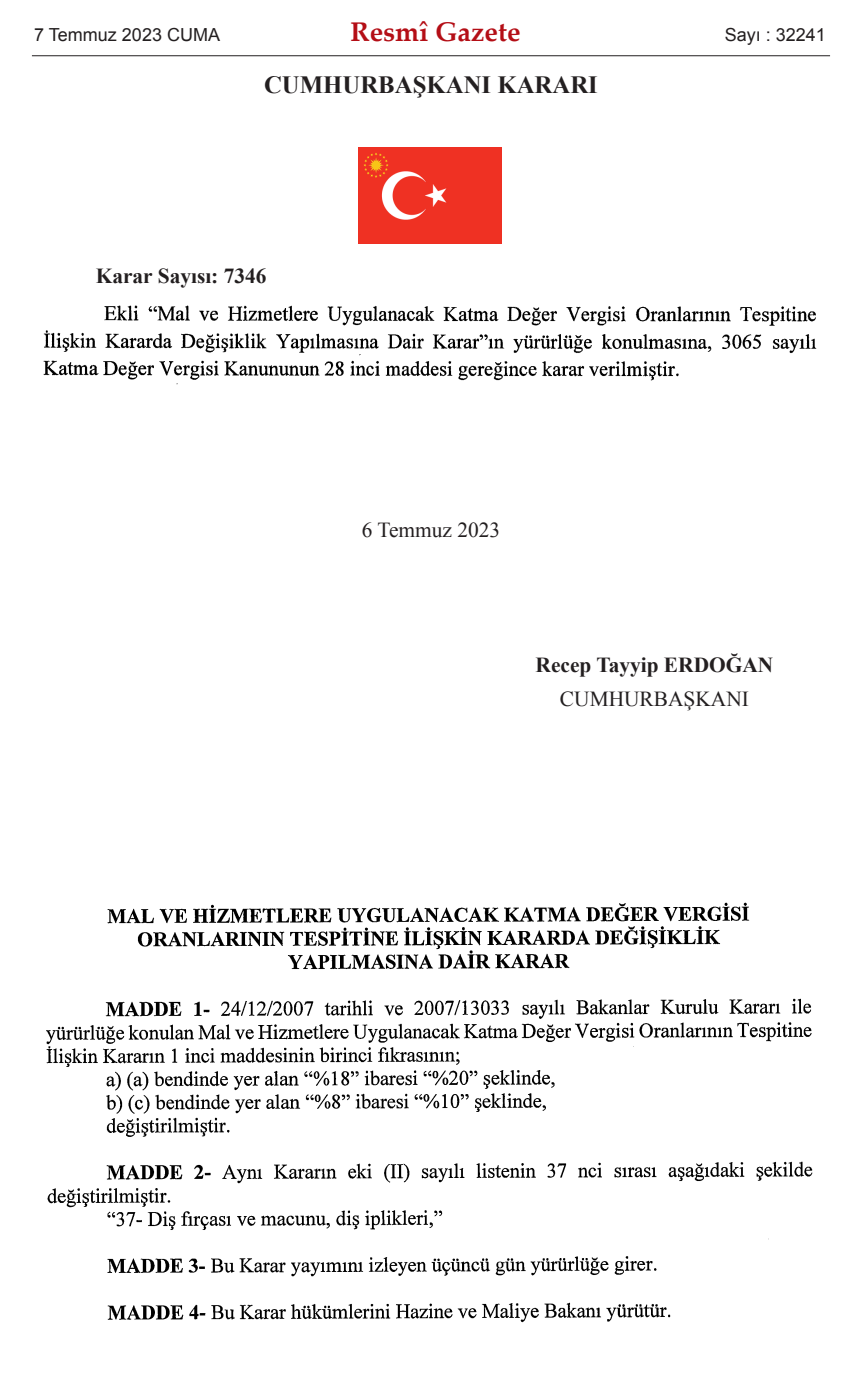
<style>
.page{position:relative;width:862px;height:1397px;background:#fff}
.page>*{position:absolute;margin:0;border:0;box-sizing:border-box;transform-origin:0 0}
.t1{font:700 27px "Palatino Linotype";color:#b40e16}
.t2{font:700 24.75px "Times New Roman";color:#231f20}
.t3{font:700 21.38px "Times New Roman";color:#231f20}
.t4{font:21.38px "Times New Roman";color:#231f20}
.t5{font:18px "Arial";color:#231f20}
</style>
<div class="page">
<img style="left:358px;top:148px;width:143px;height:95px">
<img style="left:43px;top:305px;width:774px;height:80px">
<img style="left:46px;top:902px;width:767px;height:421px">
<hr style="left:32px;top:55px;width:797px;height:1px;background:#231f20">
<p class="t5" style="left:34px;top:25px;width:187px">7 Temmuz 2023 CUMA</p>
<p class="t1" style="left:350px;top:21px;width:171px">Resmî Gazete</p>
<p class="t5" style="left:724px;top:25px;width:103px">Sayı : 32241</p>
<p class="t2" style="left:264px;top:71px;width:335px">CUMHURBAŞKANI KARARI</p>
<p class="t3" style="left:96px;top:264px;width:172px">Karar Sayısı: 7346</p>
<p class="t4" style="left:361px;top:518px;width:140px">6 Temmuz 2023</p>
<p class="t3" style="left:535px;top:653px;width:239px">Recep Tayyip ERDOĞAN</p>
<p class="t4" style="left:559px;top:687px;width:190px">CUMHURBAŞKANI</p>
</div>
